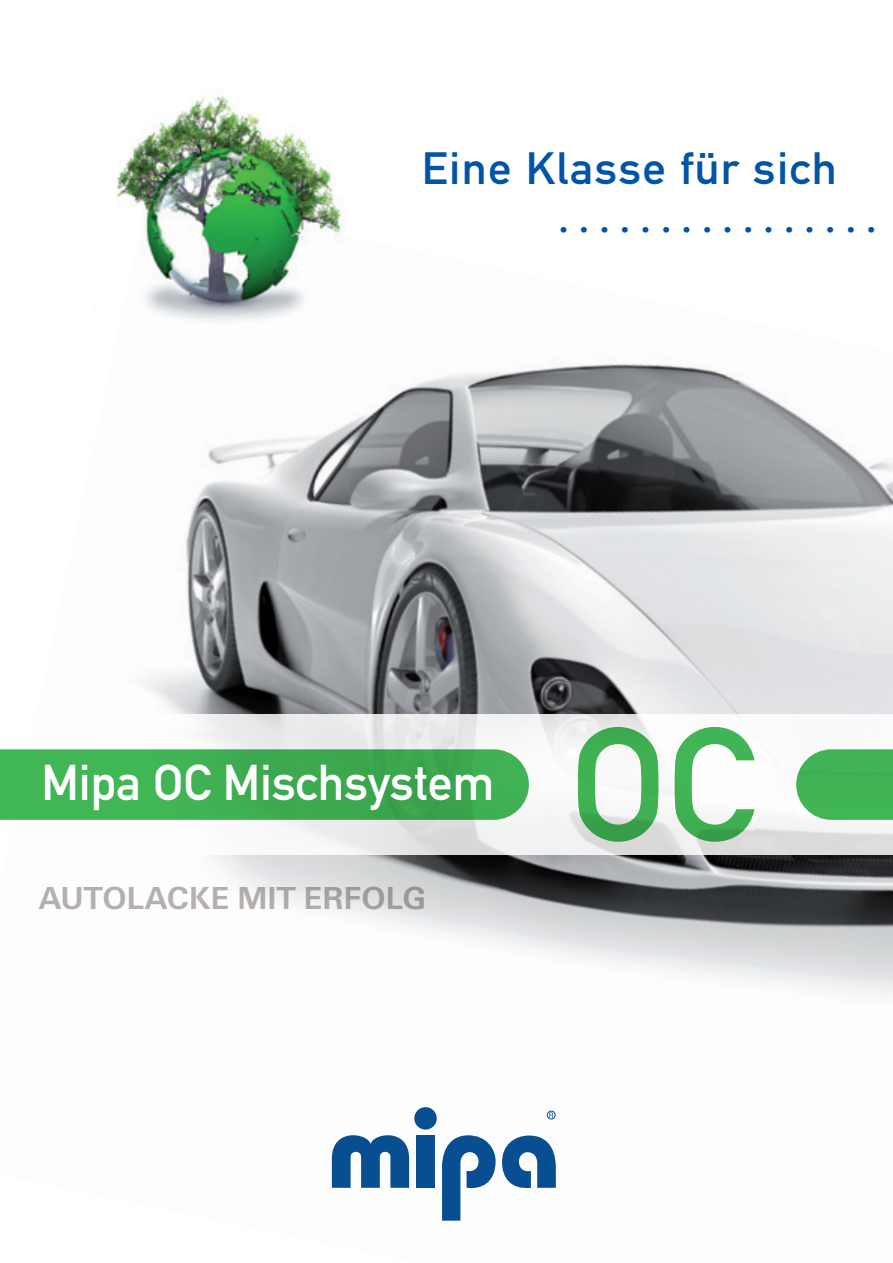
<style>
.page{position:relative;width:893px;height:1263px;background:#fff}
.page>*{position:absolute;margin:0;border:0;box-sizing:border-box;transform-origin:0 0}
.t1{font:158.55px "DIN Mittelschrift";color:#42b756}
.t2{font:49.5px "DIN Mittelschrift";color:#fff}
.t3{font:44.55px "DIN Mittelschrift";letter-spacing:.03em;color:#0154a6;scale:1.05 1}
.t4{font:700 36px "Times New Roman";color:#0154a6}
.t5{font:700 33px "Unitus T";color:#b7b2b0}
</style>
<div class="page">
<img style="left:141px;top:363px;width:752px;height:825px">
<svg style="left:141px;top:714px;width:752px;height:141px;fill:#f5f6f6"></svg>
<img style="left:116px;top:95px;width:229px;height:226px">
<svg style="left:0;top:749px;width:529px;height:71px;background:#42af55"></svg>
<svg style="left:796px;top:749px;width:97px;height:71px;background:#50ba62"></svg>
<svg style="left:332px;top:1127px;width:77px;height:61px"></svg>
<div style="left:416px;top:1135px;width:19px;height:53px;background:#074f91"></div>
<div style="left:414px;top:1107px;width:23px;height:22px;background:#074f91;border-radius:50%"></div>
<svg style="left:442px;top:1135px;width:114px;height:86px"></svg>
<div style="left:547px;top:1111px;width:8px;height:8px;border:1px solid #074f91;border-radius:50%"></div>
<svg style="left:549px;top:1112px;width:4px;height:5px"></svg>
<h3 class="t3" style="left:422px;top:142px;width:397px">Eine Klasse für sich</h3>
<p class="t4" style="left:559px;top:195px;width:318px">................</p>
<h2 class="t2" style="left:41px;top:754px;width:455px">Mipa OC Mischsystem</h2>
<p class="t5" style="left:39px;top:879px;width:389px">AUTOLACKE MIT ERFOLG</p>
<h1 class="t1" style="left:570px;top:692px;width:186px">OC</h1>
</div>
